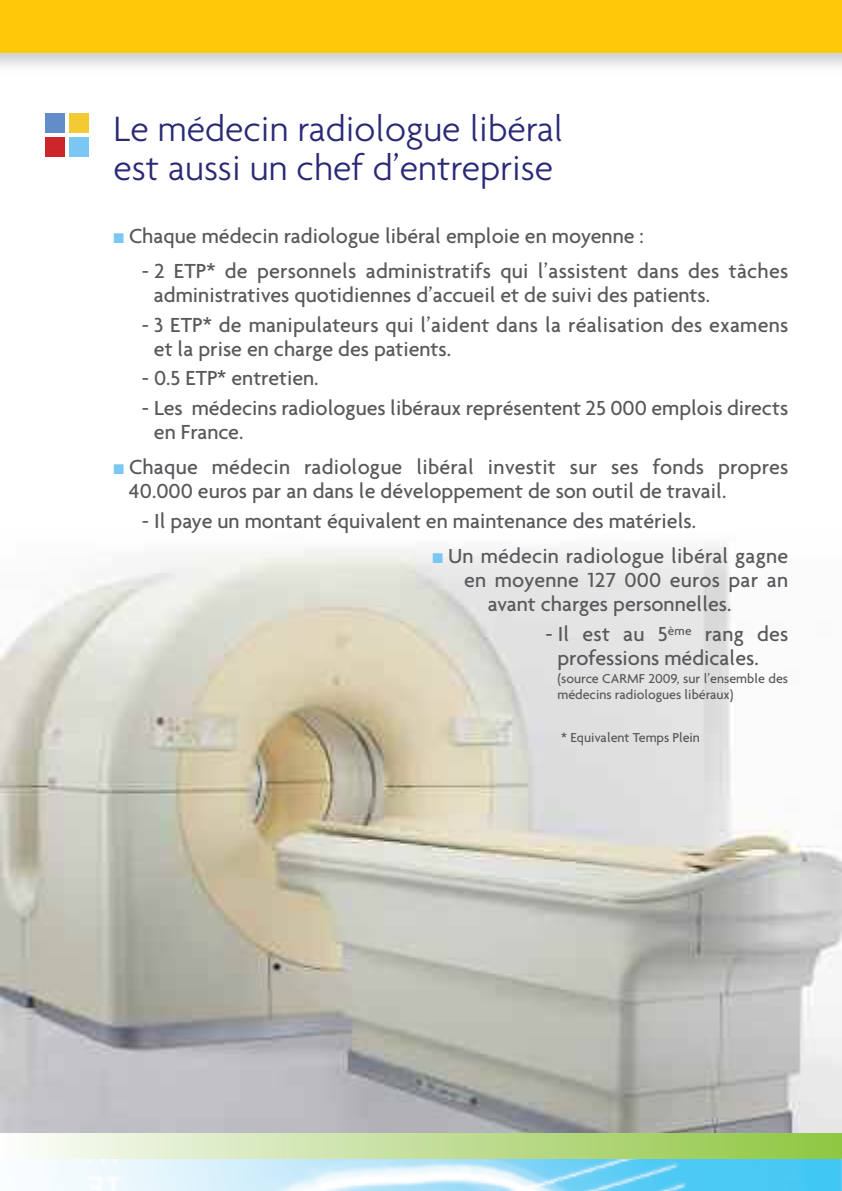
<style>
.page{position:relative;width:842px;height:1191px;background:#fff}
.page>*{position:absolute;margin:0;border:0;box-sizing:border-box;transform-origin:0 0}
.t1{font:300 38px/39.2px "Agenda";color:#292976}
.t2{font:500 22px/24px "Agenda";color:#58595c}
.t3{font:500 14px/16px "Agenda";color:#58595c}
.s1{color:#7bc7f3}
</style>
<div class="page">
<img style="left:0;top:52px;width:842px;height:15px">
<div style="left:0;top:0;width:842px;height:52px;background:#feca0a"></div>
<img style="left:46px;top:1159px;width:796px;height:32px">
<svg style="left:0;top:1132px;width:842px;height:27px;background:#c4de9e"></svg>
<img style="left:0;top:544px;width:842px;height:588px">
<div style="left:45px;top:137px;width:20px;height:20px;background:#cc262b"></div>
<div style="left:69px;top:137px;width:19px;height:20px;background:#7bc7f3"></div>
<div style="left:45px;top:113px;width:20px;height:20px;background:#628dc9"></div>
<div style="left:69px;top:113px;width:19px;height:20px;background:#f3ca32"></div>
<h1 class="t1" style="left:113px;top:108px;width:452px">Le médecin radiologue libéral est aussi un chef d’entreprise</h1>
<p class="t2" style="left:113px;top:223px;width:532px"><span class="s1">■</span> Chaque médecin radiologue libéral emploie en moyenne :</p>
<p class="t2" style="left:154px;top:258px;width:636px;text-indent:-12px">- 2 ETP* de personnels administratifs qui l’assistent dans des tâches administratives quotidiennes d’accueil et de suivi des patients.</p>
<p class="t2" style="left:154px;top:312px;width:636px;text-indent:-12px">- 3 ETP* de manipulateurs qui l’aident dans la réalisation des examens et la prise en charge des patients.</p>
<p class="t2" style="left:142px;top:366px;width:178px">- 0.5 ETP* entretien.</p>
<p class="t2" style="left:154px;top:395px;width:636px;text-indent:-12px">- Les médecins radiologues libéraux représentent 25 000 emplois directs en France.</p>
<p class="t2" style="left:129px;top:455px;width:661px;text-indent:-15px"><span class="s1">■</span> Chaque médecin radiologue libéral investit sur ses fonds propres<br>40.000 euros par an dans le développement de son outil de travail.</p>
<p class="t2" style="left:142px;top:508px;width:556px">- Il paye un montant équivalent en maintenance des matériels.</p>
<p class="t2" style="left:432px;top:544px;width:357px"><span class="s1">■</span> Un médecin radiologue libéral gagne</p>
<p class="t2" style="left:464px;top:568px;width:325px">en moyenne 127 000 euros par an</p>
<p class="t2" style="left:488px;top:592px;width:245px">avant charges personnelles.</p>
<p class="t2" style="left:557px;top:621px;width:232px;text-indent:-12px">- Il est au 5<sup>ème</sup> rang des professions médicales.</p>
<p class="t3" style="left:557px;top:670px;width:232px">(source CARMF 2009, sur l’ensemble des médecins radiologues libéraux)</p>
<p class="t3" style="left:561px;top:729px;width:140px">* Equivalent Temps Plein</p>
</div>
